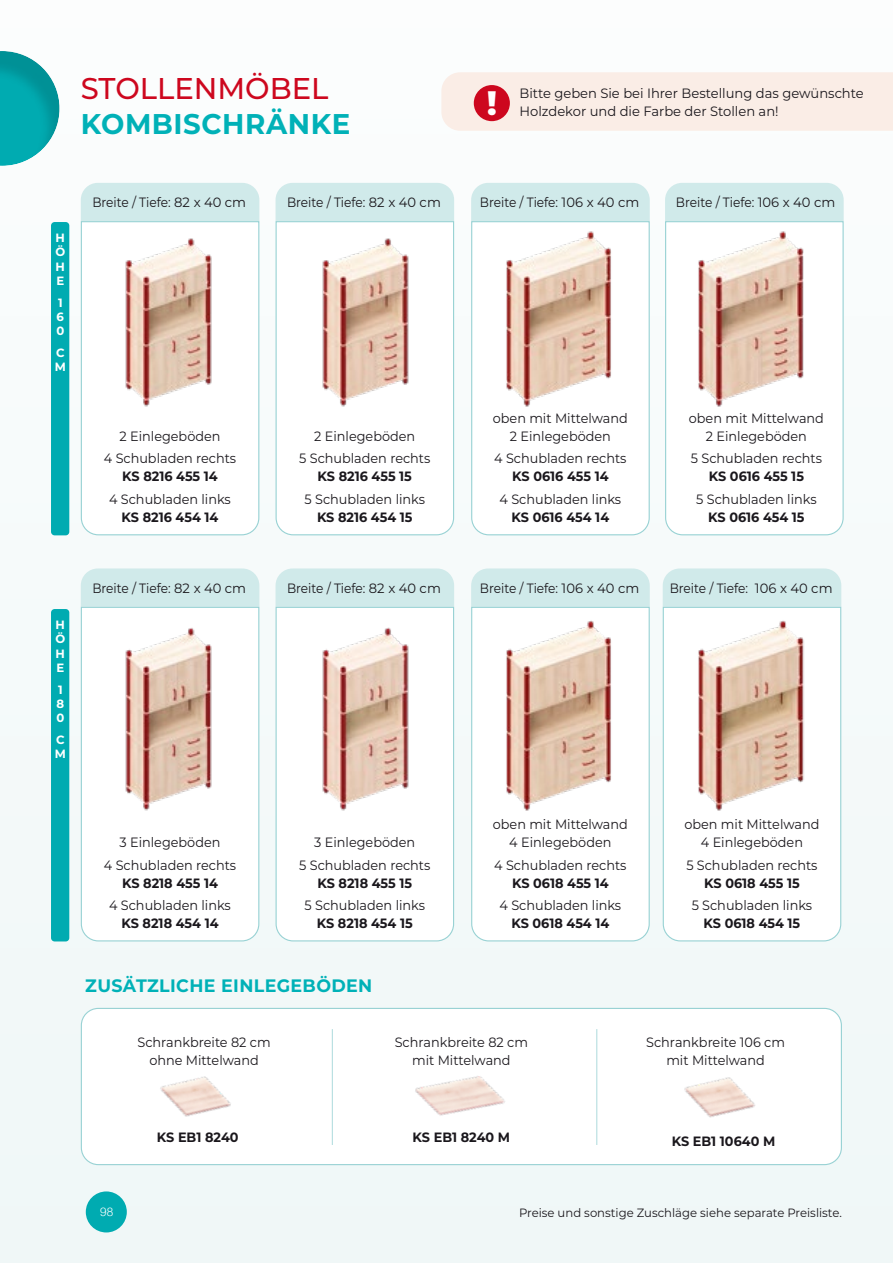
<style>
.page{position:relative;width:893px;height:1263px;background:#f5fafa}
.page>*{position:absolute;margin:0;border:0;box-sizing:border-box;transform-origin:0 0}
.t1{font:800 33.9px "Montserrat";color:#fff}
.t2{font:500 30px "Montserrat";color:#cd071e}
.t3{font:700 28.5px "Montserrat";letter-spacing:.02em;color:#00b1b7}
.t4{font:700 18px "Montserrat";letter-spacing:.02em;color:#00b1b7}
.t5{font:13.5px/18px "Montserrat";color:#1a171c;text-align:center;scale:.95 1}
.t6{font:700 13.5px "Montserrat";color:#1a171c;scale:.95 1}
.t7{font:13.5px "Montserrat";color:#1a171c;scale:.9 1}
.t8{font:13.5px "Montserrat";color:#1a171c}
.t9{font:12px "Montserrat";color:#1a171c}
.t10{font:700 12px/14.2px "Montserrat";color:#fff}
.t11{font:300 12px "Helvetica Neue";color:#fff}
</style>
<div class="page">
<div style="left:86px;top:1191px;width:41px;height:41px;background:#00abb1;border-radius:50%"></div>
<div style="left:0;top:49px;width:62px;height:117px;background:#1a171c;opacity:.17"></div>
<div style="left:665px;top:183px;width:179px;height:38px;background:#d0eaea"></div>
<svg style="left:665px;top:221px;width:179px;height:315px"></svg>
<div style="left:276px;top:183px;width:178px;height:38px;background:#d0eaea"></div>
<svg style="left:275px;top:221px;width:180px;height:315px"></svg>
<div style="left:471px;top:183px;width:179px;height:38px;background:#d0eaea"></div>
<svg style="left:471px;top:221px;width:179px;height:315px"></svg>
<div style="left:81px;top:183px;width:178px;height:38px;background:#d0eaea"></div>
<svg style="left:80px;top:221px;width:180px;height:315px"></svg>
<div style="left:51px;top:222px;width:18px;height:313px;background:#00abb1;border-radius:4px"></div>
<div style="left:441px;top:72px;width:452px;height:59px;background:#faede6"></div>
<div style="left:474px;top:85px;width:36px;height:36px;background:#cd071e;border-radius:50%"></div>
<div style="left:663px;top:568px;width:178px;height:38px;background:#d0eaea"></div>
<svg style="left:662px;top:606px;width:180px;height:336px"></svg>
<div style="left:276px;top:568px;width:178px;height:38px;background:#d0eaea"></div>
<svg style="left:275px;top:606px;width:180px;height:336px"></svg>
<div style="left:471px;top:568px;width:179px;height:38px;background:#d0eaea"></div>
<svg style="left:471px;top:606px;width:179px;height:336px"></svg>
<div style="left:81px;top:568px;width:178px;height:38px;background:#d0eaea"></div>
<svg style="left:80px;top:606px;width:180px;height:336px"></svg>
<div style="left:51px;top:609px;width:18px;height:332px;background:#00abb1;border-radius:4px"></div>
<div style="left:81px;top:1008px;width:760px;height:156px;background:#fff;border-radius:17px"></div>
<div style="left:81px;top:1008px;width:761px;height:157px;border:1px solid #98d2d4;border-radius:17px"></div>
<img style="left:415px;top:1076px;width:90px;height:40px">
<hr style="left:332px;top:1029px;width:1px;height:116px;background:#acdadc">
<hr style="left:596px;top:1029px;width:1px;height:116px;background:#acdadc">
<img style="left:684px;top:1077px;width:71px;height:41px">
<img style="left:122px;top:1007px;width:157px;height:110px">
<h2 class="t2" style="left:81px;top:68px;width:249px">STOLLENMÖBEL</h2>
<h3 class="t3" style="left:81px;top:103px;width:271px">KOMBISCHRÄNKE</h3>
<h1 class="t1" style="left:487px;top:78px;width:12px">!</h1>
<p class="t8" style="left:519px;top:84px;width:346px">Bitte geben Sie bei Ihrer Bestellung das gewünschte</p>
<p class="t8" style="left:519px;top:102px;width:261px">Holzdekor und die Farbe der Stollen an!</p>
<p class="t10" style="left:55px;top:230px;width:11px;text-align:justify">H Ö H E</p>
<p class="t10" style="left:56px;top:295px;width:9px">1<br>6<br>0</p>
<p class="t10" style="left:55px;top:345px;width:13px">C<br>M</p>
<p class="t10" style="left:55px;top:617px;width:11px;text-align:justify">H Ö H E</p>
<p class="t10" style="left:56px;top:682px;width:9px">1<br>8<br>0</p>
<p class="t10" style="left:55px;top:732px;width:13px">C<br>M</p>
<p class="t7" style="left:92px;top:193px;width:172px">Breite / Tiefe: 82 x 40 cm</p>
<p class="t5" style="left:104px;top:424px;width:141px;line-height:22.5px">2 Einlegeböden<br>4 Schubladen rechts</p>
<p class="t6" style="left:122px;top:467px;width:102px">KS 8216 455 14</p>
<p class="t5" style="left:109px;top:490px;width:130px">4 Schubladen links</p>
<p class="t6" style="left:122px;top:507px;width:103px">KS 8216 454 14</p>
<p class="t7" style="left:92px;top:579px;width:172px">Breite / Tiefe: 82 x 40 cm</p>
<p class="t7" style="left:287px;top:193px;width:172px">Breite / Tiefe: 82 x 40 cm</p>
<p class="t7" style="left:480px;top:193px;width:179px">Breite / Tiefe: 106 x 40 cm</p>
<p class="t7" style="left:676px;top:193px;width:179px">Breite / Tiefe: 106 x 40 cm</p>
<p class="t5" style="left:299px;top:424px;width:140px;line-height:22.5px">2 Einlegeböden<br>5 Schubladen rechts</p>
<p class="t6" style="left:318px;top:467px;width:101px">KS 8216 455 15</p>
<p class="t5" style="left:304px;top:490px;width:128px">5 Schubladen links</p>
<p class="t6" style="left:317px;top:507px;width:102px">KS 8216 454 15</p>
<p class="t7" style="left:287px;top:579px;width:172px">Breite / Tiefe: 82 x 40 cm</p>
<p class="t5" style="left:493px;top:409px;width:144px">oben mit Mittelwand<br>2 Einlegeböden</p>
<p class="t5" style="left:494px;top:449px;width:141px">4 Schubladen rechts</p>
<p class="t6" style="left:512px;top:467px;width:103px">KS 0616 455 14</p>
<p class="t5" style="left:499px;top:490px;width:130px">4 Schubladen links</p>
<p class="t6" style="left:512px;top:507px;width:104px">KS 0616 454 14</p>
<p class="t7" style="left:480px;top:579px;width:179px">Breite / Tiefe: 106 x 40 cm</p>
<p class="t5" style="left:689px;top:409px;width:144px">oben mit Mittelwand<br>2 Einlegeböden</p>
<p class="t5" style="left:691px;top:449px;width:140px">5 Schubladen rechts</p>
<p class="t6" style="left:709px;top:467px;width:102px">KS 0616 455 15</p>
<p class="t5" style="left:696px;top:490px;width:128px">5 Schubladen links</p>
<p class="t6" style="left:708px;top:507px;width:103px">KS 0616 454 15</p>
<p class="t7" style="left:670px;top:579px;width:182px">Breite / Tiefe: 106 x 40 cm</p>
<p class="t5" style="left:104px;top:830px;width:141px;line-height:22.5px">3 Einlegeböden<br>4 Schubladen rechts</p>
<p class="t6" style="left:122px;top:873px;width:102px">KS 8218 455 14</p>
<p class="t5" style="left:109px;top:896px;width:130px">4 Schubladen links</p>
<p class="t6" style="left:121px;top:913px;width:104px">KS 8218 454 14</p>
<p class="t5" style="left:299px;top:830px;width:140px;line-height:22.5px">3 Einlegeböden<br>5 Schubladen rechts</p>
<p class="t6" style="left:317px;top:873px;width:101px">KS 8218 455 15</p>
<p class="t5" style="left:304px;top:896px;width:128px">5 Schubladen links</p>
<p class="t6" style="left:317px;top:913px;width:102px">KS 8218 454 15</p>
<h3 class="t4" style="left:85px;top:973px;width:289px">ZUSÄTZLICHE EINLEGEBÖDEN</h3>
<p class="t5" style="left:493px;top:815px;width:144px">oben mit Mittelwand<br>4 Einlegeböden</p>
<p class="t5" style="left:494px;top:855px;width:141px">4 Schubladen rechts</p>
<p class="t6" style="left:512px;top:873px;width:103px">KS 0618 455 14</p>
<p class="t5" style="left:499px;top:896px;width:130px">4 Schubladen links</p>
<p class="t6" style="left:511px;top:913px;width:105px">KS 0618 454 14</p>
<p class="t5" style="left:684px;top:815px;width:144px">oben mit Mittelwand<br>4 Einlegeböden</p>
<p class="t5" style="left:686px;top:855px;width:140px">5 Schubladen rechts</p>
<p class="t6" style="left:704px;top:873px;width:102px">KS 0618 455 15</p>
<p class="t5" style="left:692px;top:896px;width:128px">5 Schubladen links</p>
<p class="t6" style="left:704px;top:913px;width:103px">KS 0618 454 15</p>
<p class="t5" style="left:137px;top:1032px;width:142px">Schrankbreite 82 cm ohne Mittelwand</p>
<p class="t5" style="left:395px;top:1032px;width:142px">Schrankbreite 82 cm mit Mittelwand</p>
<p class="t5" style="left:646px;top:1032px;width:148px">Schrankbreite 106 cm mit Mittelwand</p>
<p class="t11" style="left:100px;top:1202px;width:15px">98</p>
<p class="t6" style="left:157px;top:1128px;width:87px">KS EB1 8240</p>
<p class="t6" style="left:413px;top:1128px;width:104px">KS EB1 8240 M</p>
<p class="t6" style="left:672px;top:1132px;width:110px">KS EB1 10640 M</p>
<p class="t9" style="left:519px;top:1205px;width:324px">Preise und sonstige Zuschläge siehe separate Preisliste.</p>
</div>
